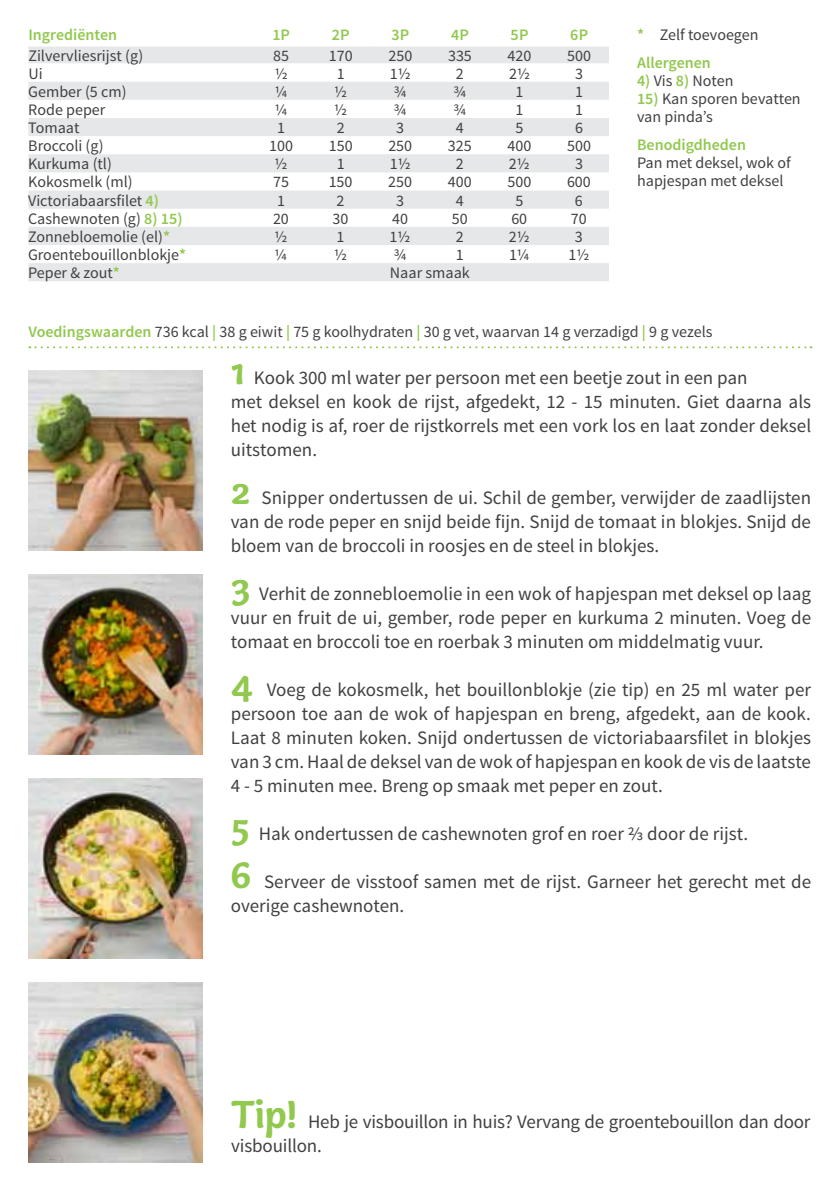
<style>
.page{position:relative;width:840px;height:1191px;background:#fff}
.page>*{position:absolute;margin:0;border:0;box-sizing:border-box;transform-origin:0 0}
.t1{font:19px/24px "Source Sans Pro";color:#414042}
.t2{font:16px/18px "Source Sans Pro";color:#414042}
.t3{font:600 16px "Source Sans Pro";color:#91c84e}
.s1{font-weight:600;color:#91c84e}
.s2{font-family:"Capucine Basic";font-weight:700;font-size:40px;color:#91c84e}
</style>
<div class="page">
<svg style="left:29px;top:346px;width:782px;height:2px"></svg>
<div style="left:28px;top:46px;width:580px;height:17px;background:#e6e7e8"></div>
<svg style="left:28px;top:82px;width:580px;height:199px;fill:#e6e7e8"></svg>
<img style="left:28px;top:778px;width:175px;height:180px">
<img style="left:28px;top:574px;width:175px;height:180px">
<img style="left:28px;top:370px;width:175px;height:180px">
<img style="left:28px;top:982px;width:175px;height:180px">
<p class="t3" style="left:28px;top:25px;width:90px">Ingrediënten</p>
<p class="t3" style="left:272px;top:25px;width:19px">1P</p>
<p class="t3" style="left:332px;top:25px;width:19px">2P</p>
<p class="t3" style="left:391px;top:25px;width:19px">3P</p>
<p class="t3" style="left:451px;top:25px;width:19px">4P</p>
<p class="t3" style="left:510px;top:25px;width:19px">5P</p>
<p class="t3" style="left:570px;top:25px;width:19px">6P</p>
<p class="t2" style="left:28px;top:47px;width:116px">Zilvervliesrijst (g)</p>
<p class="t2" style="left:273px;top:47px;width:17px">85</p>
<p class="t2" style="left:329px;top:47px;width:25px">170</p>
<p class="t2" style="left:388px;top:47px;width:25px">250</p>
<p class="t2" style="left:448px;top:47px;width:25px">335</p>
<p class="t2" style="left:507px;top:47px;width:25px">420</p>
<p class="t2" style="left:567px;top:47px;width:25px">500</p>
<p class="t2" style="left:28px;top:65px;width:16px">Ui</p>
<p class="t2" style="left:274px;top:65px;width:14px">½</p>
<p class="t2" style="left:336px;top:65px;width:9px">1</p>
<p class="t2" style="left:389px;top:65px;width:22px">1½</p>
<p class="t2" style="left:455px;top:65px;width:9px">2</p>
<p class="t2" style="left:509px;top:65px;width:22px">2½</p>
<p class="t2" style="left:575px;top:65px;width:9px">3</p>
<p class="t2" style="left:28px;top:83px;width:100px">Gember (5 cm)</p>
<p class="t2" style="left:275px;top:83px;width:14px">¼</p>
<p class="t2" style="left:334px;top:83px;width:14px">½</p>
<p class="t2" style="left:394px;top:83px;width:14px">¾</p>
<p class="t2" style="left:453px;top:83px;width:14px">¾</p>
<p class="t2" style="left:515px;top:83px;width:9px">1</p>
<p class="t2" style="left:574px;top:83px;width:9px">1</p>
<p class="t2" style="left:28px;top:101px;width:79px">Rode peper</p>
<p class="t2" style="left:275px;top:101px;width:14px">¼</p>
<p class="t2" style="left:334px;top:101px;width:14px">½</p>
<p class="t2" style="left:394px;top:101px;width:14px">¾</p>
<p class="t2" style="left:453px;top:101px;width:14px">¾</p>
<p class="t2" style="left:515px;top:101px;width:9px">1</p>
<p class="t2" style="left:574px;top:101px;width:9px">1</p>
<p class="t2" style="left:28px;top:119px;width:53px">Tomaat</p>
<p class="t2" style="left:277px;top:119px;width:9px">1</p>
<p class="t2" style="left:336px;top:119px;width:9px">2</p>
<p class="t2" style="left:396px;top:119px;width:9px">3</p>
<p class="t2" style="left:455px;top:119px;width:9px">4</p>
<p class="t2" style="left:515px;top:119px;width:9px">5</p>
<p class="t2" style="left:574px;top:119px;width:9px">6</p>
<p class="t2" style="left:28px;top:137px;width:77px">Broccoli (g)</p>
<p class="t2" style="left:269px;top:137px;width:25px">100</p>
<p class="t2" style="left:328px;top:137px;width:25px">150</p>
<p class="t2" style="left:388px;top:137px;width:25px">250</p>
<p class="t2" style="left:447px;top:137px;width:25px">325</p>
<p class="t2" style="left:507px;top:137px;width:25px">400</p>
<p class="t2" style="left:566px;top:137px;width:25px">500</p>
<p class="t2" style="left:28px;top:155px;width:85px">Kurkuma (tl)</p>
<p class="t2" style="left:274px;top:155px;width:14px">½</p>
<p class="t2" style="left:336px;top:155px;width:9px">1</p>
<p class="t2" style="left:389px;top:155px;width:22px">1½</p>
<p class="t2" style="left:455px;top:155px;width:9px">2</p>
<p class="t2" style="left:508px;top:155px;width:22px">2½</p>
<p class="t2" style="left:574px;top:155px;width:9px">3</p>
<p class="t2" style="left:28px;top:173px;width:106px">Kokosmelk (ml)</p>
<p class="t2" style="left:273px;top:173px;width:17px">75</p>
<p class="t2" style="left:328px;top:173px;width:25px">150</p>
<p class="t2" style="left:388px;top:173px;width:25px">250</p>
<p class="t2" style="left:447px;top:173px;width:25px">400</p>
<p class="t2" style="left:507px;top:173px;width:25px">500</p>
<p class="t2" style="left:566px;top:173px;width:25px">600</p>
<p class="t2" style="left:28px;top:192px;width:132px">Victoriabaarsfilet <span class="s1">4)</span></p>
<p class="t2" style="left:277px;top:192px;width:9px">1</p>
<p class="t2" style="left:336px;top:192px;width:9px">2</p>
<p class="t2" style="left:396px;top:192px;width:9px">3</p>
<p class="t2" style="left:455px;top:192px;width:9px">4</p>
<p class="t2" style="left:515px;top:192px;width:9px">5</p>
<p class="t2" style="left:574px;top:192px;width:9px">6</p>
<p class="t2" style="left:28px;top:210px;width:156px">Cashewnoten (g) <span class="s1">8) 15)</span></p>
<p class="t2" style="left:273px;top:210px;width:17px">20</p>
<p class="t2" style="left:332px;top:210px;width:17px">30</p>
<p class="t2" style="left:392px;top:210px;width:17px">40</p>
<p class="t2" style="left:451px;top:210px;width:17px">50</p>
<p class="t2" style="left:511px;top:210px;width:17px">60</p>
<p class="t2" style="left:570px;top:210px;width:17px">70</p>
<p class="t2" style="left:28px;top:228px;width:143px">Zonnebloemolie (el)<span class="s1">*</span></p>
<p class="t2" style="left:274px;top:228px;width:14px">½</p>
<p class="t2" style="left:336px;top:228px;width:9px">1</p>
<p class="t2" style="left:389px;top:228px;width:22px">1½</p>
<p class="t2" style="left:455px;top:228px;width:9px">2</p>
<p class="t2" style="left:508px;top:228px;width:22px">2½</p>
<p class="t2" style="left:574px;top:228px;width:9px">3</p>
<p class="t2" style="left:28px;top:246px;width:159px">Groentebouillonblokje<span class="s1">*</span></p>
<p class="t2" style="left:274px;top:246px;width:14px">¼</p>
<p class="t2" style="left:334px;top:246px;width:14px">½</p>
<p class="t2" style="left:393px;top:246px;width:14px">¾</p>
<p class="t2" style="left:455px;top:246px;width:9px">1</p>
<p class="t2" style="left:508px;top:246px;width:22px">1¼</p>
<p class="t2" style="left:568px;top:246px;width:22px">1½</p>
<p class="t2" style="left:28px;top:264px;width:93px">Peper &amp; zout<span class="s1">*</span></p>
<p class="t2" style="left:389px;top:264px;width:81px">Naar smaak</p>
<p class="t2" style="left:636px;top:21px;width:123px;line-height:28px"><span class="s1">*</span> Zelf toevoegen<br><span class="s1">Allergenen</span></p>
<p class="t2" style="left:636px;top:72px;width:98px"><span class="s1">4)</span> Vis <span class="s1">8)</span> Noten</p>
<p class="t2" style="left:636px;top:90px;width:165px"><span class="s1">15)</span> Kan sporen bevatten van pinda’s</p>
<p class="t3" style="left:636px;top:135px;width:110px">Benodigdheden</p>
<p class="t2" style="left:636px;top:154px;width:155px">Pan met deksel, wok of hapjespan met deksel</p>
<p class="t2" style="left:28px;top:322px;width:685px"><span class="s1">Voedingswaarden</span> 736 kcal <span class="s1">|</span> 38 g eiwit <span class="s1">|</span> 75 g koolhydraten <span class="s1">|</span> 30 g vet, waarvan 14 g verzadigd <span class="s1">|</span> 9 g vezels</p>
<p class="t1" style="left:231px;top:366px;width:581px"><span class="s2">1</span> Kook 300 ml water per persoon met een beetje zout in een pan<br>met deksel en kook de rijst, afgedekt, 12 - 15 minuten. Giet daarna als het nodig is af, roer de rijstkorrels met een vork los en laat zonder deksel uitstomen.</p>
<p class="t1" style="left:231px;top:486px;width:581px;text-align:justify"><span class="s2">2</span> Snipper ondertussen de ui. Schil de gember, verwijder de zaadlijsten van de rode peper en snijd beide fijn. Snijd de tomaat in blokjes. Snijd de bloem van de broccoli in roosjes en de steel in blokjes.</p>
<p class="t1" style="left:231px;top:582px;width:581px;text-align:justify"><span class="s2">3</span> Verhit de zonnebloemolie in een wok of hapjespan met deksel op laag vuur en fruit de ui, gember, rode peper en kurkuma 2 minuten. Voeg de tomaat en broccoli toe en roerbak 3 minuten om middelmatig vuur.</p>
<p class="t1" style="left:231px;top:678px;width:581px;text-align:justify"><span class="s2">4</span> Voeg de kokosmelk, het bouillonblokje (zie tip) en 25 ml water per persoon toe aan de wok of hapjespan en breng, afgedekt, aan de kook.<br>Laat 8 minuten koken. Snijd ondertussen de victoriabaarsfilet in blokjes van 3 cm. Haal de deksel van de wok of hapjespan en kook de vis de laatste 4 - 5 minuten mee. Breng op smaak met peper en zout.</p>
<p class="t1" style="left:231px;top:822px;width:518px"><span class="s2">5</span> Hak ondertussen de cashewnoten grof en roer ⅔ door de rijst.</p>
<p class="t1" style="left:231px;top:870px;width:581px"><span class="s2">6</span> Serveer de visstoof samen met de rijst. Garneer het gerecht met de overige cashewnoten.</p>
<p class="t1" style="left:231px;top:1110px;width:580px"><span class="s2">Tip!</span> Heb je visbouillon in huis? Vervang de groentebouillon dan door visbouillon.</p>
</div>
